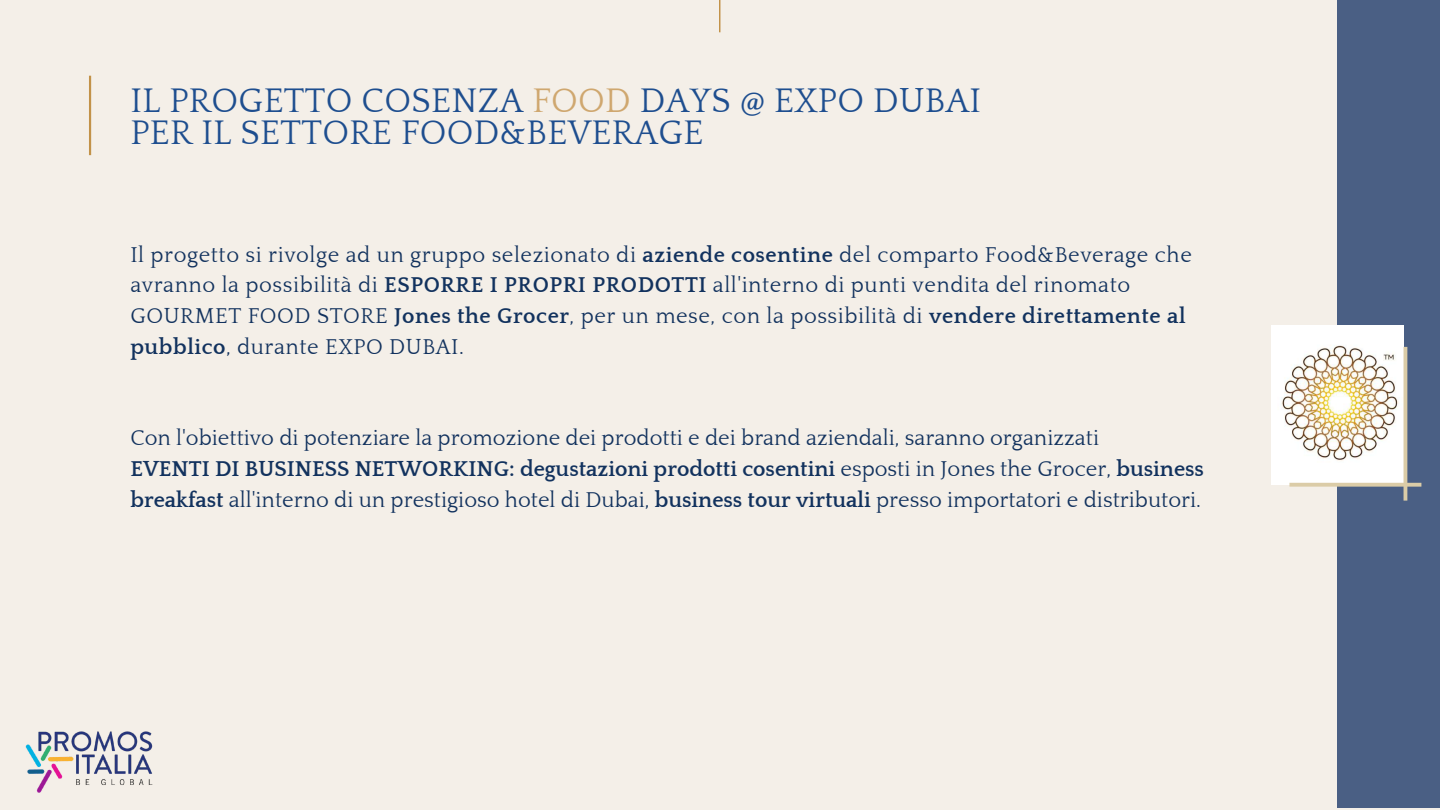
<style>
.page{position:relative;width:1440px;height:810px;background:#f4efe8}
.page>*{position:absolute;margin:0;border:0;box-sizing:border-box;transform-origin:0 0}
.t1{font:35px/31.5px "Quattrocento";letter-spacing:.01em;color:#1e4e8f}
.t2{font:22px/30.8px "Quattrocento";color:#12325e}
.t3{font:22px/30.8px "Quattrocento";letter-spacing:.025em;color:#12325e}
.s1{color:#cfa76f}
.s2{font-weight:700}
</style>
<div class="page">
<div style="left:1337px;top:0;width:103px;height:808px;background:#4a5f84"></div>
<svg style="left:719px;top:0;width:1px;height:32px"></svg>
<svg style="left:89px;top:76px;width:2px;height:79px"></svg>
<img style="left:25px;top:731px;width:128px;height:62px">
<div style="left:1271px;top:325px;width:132px;height:160px;background:#fff"></div>
<img style="left:1289px;top:347px;width:132px;height:154px">
<h1 class="t1" style="left:130px;top:86px;width:852px">IL PROGETTO COSENZA <span class="s1">FOOD</span> DAYS @ EXPO DUBAI<br>PER IL SETTORE FOOD&amp;BEVERAGE</h1>
<p class="t3" style="left:130px;top:240px;width:1063px">Il progetto si rivolge ad un gruppo selezionato di <span class="s2">aziende cosentine</span> del comparto Food&amp;Beverage che avranno la possibilità di <span class="s2">ESPORRE I PROPRI PRODOTTI</span> all'interno di punti vendita del rinomato GOURMET FOOD STORE <span class="s2">Jones the Grocer</span>, per un mese, con la possibilità di <span class="s2">vendere direttamente al pubblico</span>, durante EXPO DUBAI.</p>
<p class="t2" style="left:130px;top:423px;width:1075px">Con l'obiettivo di potenziare la promozione dei prodotti e dei brand aziendali, saranno organizzati<br><span class="s2">EVENTI DI BUSINESS NETWORKING: degustazioni prodotti cosentini</span> esposti in Jones the Grocer, <span class="s2">business breakfast</span> all'interno di un prestigioso hotel di Dubai, <span class="s2">business tour virtuali</span> presso importatori e distributori.</p>
</div>
